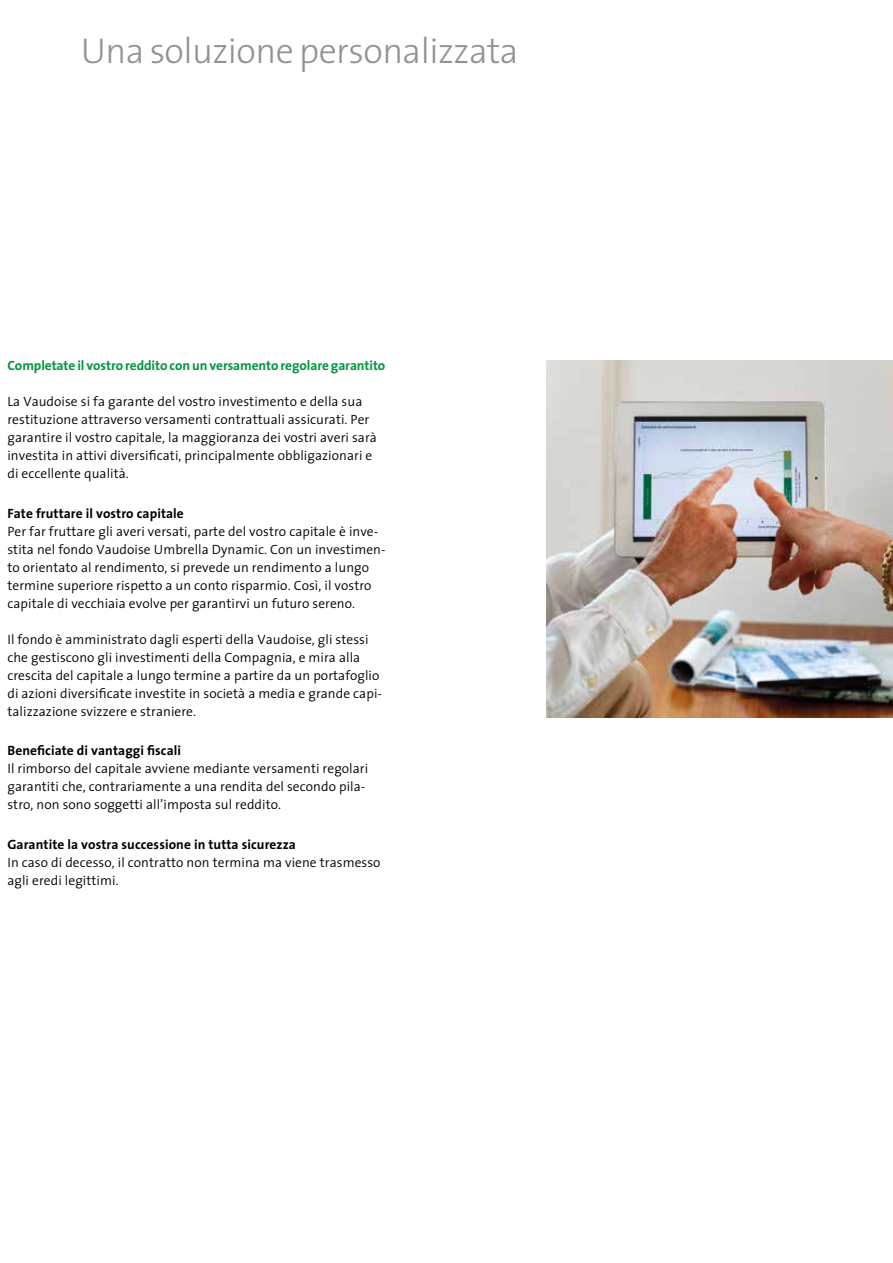
<style>
.page{position:relative;width:893px;height:1263px;background:#fff}
.page>*{position:absolute;margin:0;border:0;box-sizing:border-box;transform-origin:0 0}
.t1{font:300 36px "The Sans";letter-spacing:-.015em;color:#929292}
.t2{font:300 13.5px/18px "The Sans";letter-spacing:.005em;color:#000}
.t3{font:700 13.5px "The Sans";letter-spacing:.005em;color:#000}
.t4{font:700 13.5px "The Sans";letter-spacing:-.01em;color:#009641}
</style>
<div class="page">
<img style="left:546px;top:360px;width:347px;height:358px">
<h1 class="t1" style="left:81px;top:21px;width:439px">Una soluzione personalizzata</h1>
<p class="t4" style="left:7px;top:354px;width:379px">Completate il vostro reddito con un versamento regolare garantito</p>
<p class="t2" style="left:7px;top:392px;width:371px">La Vaudoise si fa garante del vostro investimento e della sua restituzione attraverso versamenti contrattuali assicurati. Per garantire il vostro capitale, la maggioranza dei vostri averi sarà investita in attivi diversificati, principalmente obbligazionari e di eccellente qualità.</p>
<p class="t3" style="left:7px;top:502px;width:178px">Fate fruttare il vostro capitale</p>
<p class="t2" style="left:7px;top:522px;width:380px">Per far fruttare gli averi versati, parte del vostro capitale è inve&shy;stita nel fondo Vaudoise Umbrella Dynamic. Con un investimen&shy;to orientato al rendimento, si prevede un rendimento a lungo termine superiore rispetto a un conto risparmio. Così, il vostro capitale di vecchiaia evolve per garantirvi un futuro sereno.</p>
<p class="t2" style="left:7px;top:630px;width:376px">Il fondo è amministrato dagli esperti della Vaudoise, gli stessi che gestiscono gli investimenti della Compagnia, e mira alla crescita del capitale a lungo termine a partire da un portafoglio di azioni diversificate investite in società a media e grande capi&shy;talizzazione svizzere e straniere.</p>
<p class="t3" style="left:7px;top:739px;width:175px">Beneficiate di vantaggi fiscali</p>
<p class="t2" style="left:7px;top:759px;width:362px">Il rimborso del capitale avviene mediante versamenti regolari garantiti che, contrariamente a una rendita del secondo pila&shy;stro, non sono soggetti all’imposta sul reddito.</p>
<p class="t3" style="left:7px;top:833px;width:290px">Garantite la vostra successione in tutta sicurezza</p>
<p class="t2" style="left:7px;top:853px;width:375px">In caso di decesso, il contratto non termina ma viene trasmesso agli eredi legittimi.</p>
</div>
